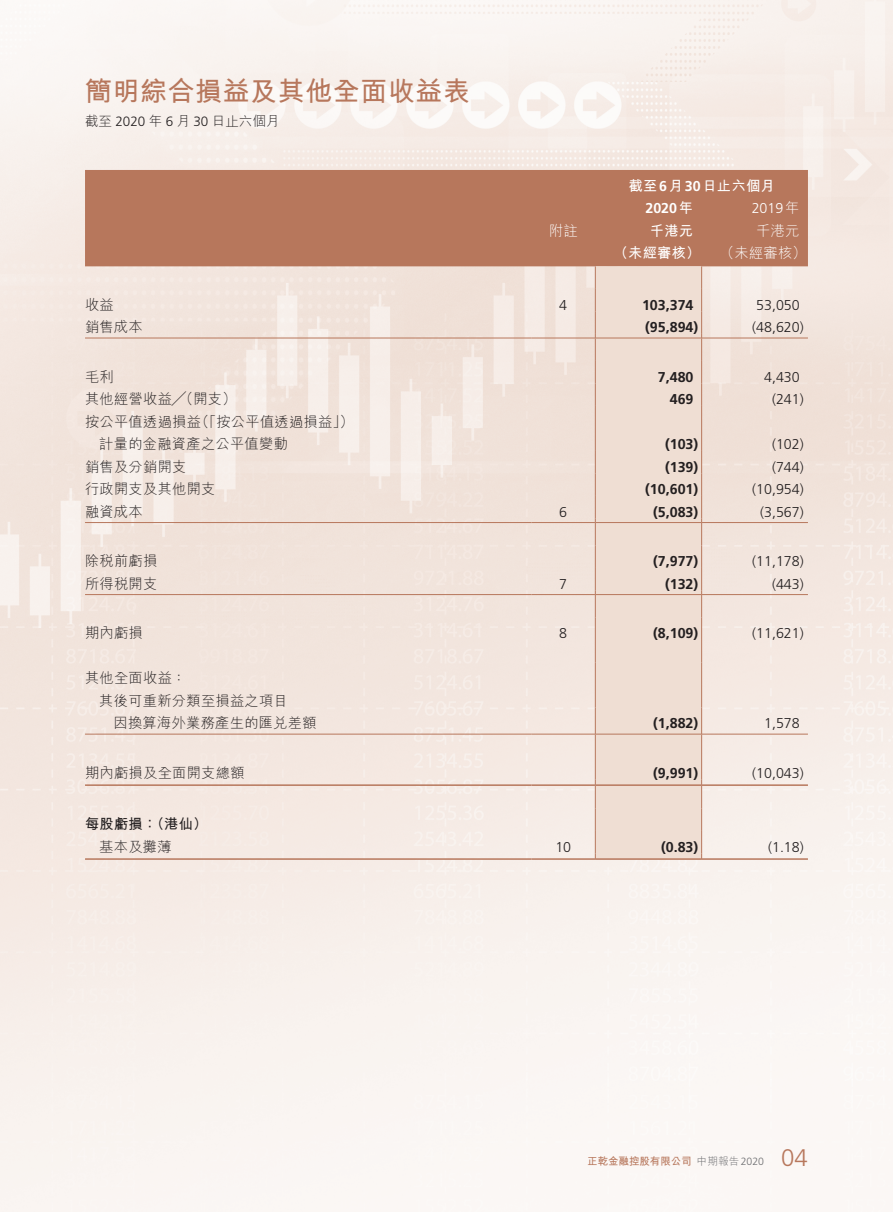
<style>
.page{position:relative;width:893px;height:1212px;background:#fff}
.page>*{position:absolute;margin:0;border:0;box-sizing:border-box;transform-origin:0 0}
.t1{font:700 27px "M Hei HK";letter-spacing:.02em;color:#b7775c}
.t2{font:300 24px "Frutiger LT Std";color:#b7775c}
._50_Table_txt{font:300 14.25px "M Hei HK";letter-spacing:.02em;color:#231f20}
._50_Table_txt-2{font:300 14.25px "Frutiger LT Std";color:#231f20}
._50_Table_txt-3{font:700 14.25px "Frutiger LT Std";color:#231f20}
._50_Table_txt-4{font:700 14.25px "M Hei HK";letter-spacing:.02em;color:#fff}
._50_Table_txt-5{font:300 14.25px "M Hei HK";letter-spacing:.02em;color:#fff}
._50_Table_txt-6{font:700 14.25px "M Hei HK";letter-spacing:.02em;color:#231f20}
._50_Table_txt-7{font:300 14.25px "Frutiger LT Std";color:#fff}
._50_Table_txt-8{font:700 14.25px "Frutiger LT Std";color:#fff}
.t3{font:300 13.5px "M Hei HK";color:#231f20}
.t4{font:700 10.5px "M Hei HK";letter-spacing:-.005em;color:#b7775c}
.t5{font:300 10.5px "M Hei HK";color:#6c6d70}
.s1{font-family:"Frutiger LT Std"}
.s2{font-family:"M Hei HK"}
</style>
<div class="page">
<img style="left:0;top:0;width:893px;height:1212px">
<div style="left:85px;top:170px;width:723px;height:96px;background:#b7775c"></div>
<div style="left:596px;top:266px;width:105px;height:592px;background:#efded3"></div>
<hr style="left:595px;top:406px;width:1px;height:45px;background:#b7775c">
<hr style="left:701px;top:406px;width:1px;height:45px;background:#b7775c">
<svg style="left:595px;top:266px;width:1px;height:140px"></svg>
<svg style="left:701px;top:266px;width:1px;height:140px"></svg>
<svg style="left:595px;top:451px;width:1px;height:409px"></svg>
<svg style="left:701px;top:451px;width:1px;height:409px"></svg>
<hr style="left:85px;top:338px;width:446px;height:1px;background:#b7775c">
<hr style="left:531px;top:338px;width:64px;height:1px;background:#b7775c">
<hr style="left:596px;top:338px;width:105px;height:1px;background:#b7775c">
<hr style="left:702px;top:338px;width:106px;height:1px;background:#b7775c">
<hr style="left:85px;top:522px;width:446px;height:1px;background:#b7775c">
<hr style="left:531px;top:522px;width:64px;height:1px;background:#b7775c">
<hr style="left:596px;top:522px;width:105px;height:1px;background:#b7775c">
<hr style="left:702px;top:522px;width:106px;height:1px;background:#b7775c">
<hr style="left:85px;top:594px;width:446px;height:1px;background:#b7775c">
<hr style="left:531px;top:594px;width:64px;height:1px;background:#b7775c">
<hr style="left:596px;top:594px;width:105px;height:1px;background:#b7775c">
<hr style="left:702px;top:594px;width:106px;height:1px;background:#b7775c">
<hr style="left:85px;top:734px;width:446px;height:1px;background:#b7775c">
<hr style="left:531px;top:734px;width:64px;height:1px;background:#b7775c">
<hr style="left:596px;top:734px;width:105px;height:1px;background:#b7775c">
<hr style="left:702px;top:734px;width:106px;height:1px;background:#b7775c">
<hr style="left:85px;top:784px;width:446px;height:2px;background:#b7775c">
<hr style="left:531px;top:784px;width:64px;height:2px;background:#b7775c">
<hr style="left:596px;top:784px;width:105px;height:2px;background:#b7775c">
<hr style="left:702px;top:784px;width:106px;height:2px;background:#b7775c">
<hr style="left:85px;top:858px;width:446px;height:2px;background:#b7775c">
<hr style="left:531px;top:858px;width:64px;height:2px;background:#b7775c">
<hr style="left:596px;top:858px;width:105px;height:2px;background:#b7775c">
<hr style="left:702px;top:858px;width:106px;height:2px;background:#b7775c">
<p class="t1" style="left:85px;top:71px;width:387px">簡明綜合損益及其他全面收益表</p>
<p class="t3" style="left:85px;top:114px;width:196px">截至 <span class="s1">2020</span> 年 <span class="s1">6</span> 月 <span class="s1">30</span> 日止六個月</p>
<p class="_50_Table_txt-4" style="left:628px;top:175px;width:148px">截至<span class="s1">6</span>月<span class="s1">30</span>日止六個月</p>
<p class="_50_Table_txt-7" style="left:752px;top:200px;width:49px">2019 <span class="s2">年</span></p>
<p class="_50_Table_txt-8" style="left:645px;top:200px;width:49px">2020<span class="s2">年</span></p>
<p class="_50_Table_txt-5" style="left:549px;top:223px;width:30px">附註</p>
<p class="_50_Table_txt-4" style="left:650px;top:220px;width:45px">千港元</p>
<p class="_50_Table_txt-5" style="left:756px;top:223px;width:45px">千港元</p>
<p class="_50_Table_txt-4" style="left:614px;top:243px;width:88px">（未經審核）</p>
<p class="_50_Table_txt-5" style="left:720px;top:246px;width:88px">（未經審核(</p>
<p class="_50_Table_txt" style="left:85px;top:297px;width:30px">收益</p>
<p class="_50_Table_txt-2" style="left:559px;top:297px;width:9px">4</p>
<p class="_50_Table_txt-3" style="left:642px;top:296px;width:53px">103,374</p>
<p class="_50_Table_txt-2" style="left:756px;top:297px;width:45px">53,050</p>
<p class="_50_Table_txt" style="left:85px;top:319px;width:59px">銷售成本</p>
<p class="_50_Table_txt-3" style="left:645px;top:319px;width:55px">)95,894(</p>
<p class="_50_Table_txt-2" style="left:752px;top:319px;width:53px">)48,620(</p>
<p class="_50_Table_txt" style="left:85px;top:369px;width:30px">毛利</p>
<p class="_50_Table_txt-3" style="left:658px;top:368px;width:37px">7,480</p>
<p class="_50_Table_txt-2" style="left:764px;top:369px;width:37px">4,430</p>
<p class="_50_Table_txt" style="left:85px;top:392px;width:153px">其他經營收益╱（開支(</p>
<p class="_50_Table_txt" style="left:195px;top:414px;width:160px">（「按公平值透過損益 (「</p>
<p class="_50_Table_txt" style="left:85px;top:414px;width:117px">按公平值透過損益</p>
<p class="_50_Table_txt-3" style="left:670px;top:391px;width:25px">469</p>
<p class="_50_Table_txt-2" style="left:772px;top:391px;width:33px">)241(</p>
<p class="_50_Table_txt" style="left:99px;top:437px;width:190px">計量的金融資產之公平值變動</p>
<p class="_50_Table_txt-3" style="left:665px;top:436px;width:35px">)103(</p>
<p class="_50_Table_txt-2" style="left:772px;top:436px;width:33px">)102(</p>
<p class="_50_Table_txt" style="left:85px;top:459px;width:103px">銷售及分銷開支</p>
<p class="_50_Table_txt-3" style="left:665px;top:458px;width:35px">)139(</p>
<p class="_50_Table_txt-2" style="left:772px;top:459px;width:33px">)744(</p>
<p class="_50_Table_txt" style="left:85px;top:482px;width:132px">行政開支及其他開支</p>
<p class="_50_Table_txt-3" style="left:645px;top:481px;width:55px">)10,601(</p>
<p class="_50_Table_txt-2" style="left:752px;top:481px;width:53px">)10,954(</p>
<p class="_50_Table_txt" style="left:85px;top:504px;width:59px">融資成本</p>
<p class="_50_Table_txt-2" style="left:559px;top:504px;width:9px">6</p>
<p class="_50_Table_txt-3" style="left:653px;top:503px;width:47px">)5,083(</p>
<p class="_50_Table_txt-2" style="left:760px;top:504px;width:45px">)3,567(</p>
<p class="_50_Table_txt" style="left:85px;top:554px;width:74px">除稅前虧損</p>
<p class="_50_Table_txt-3" style="left:653px;top:553px;width:47px">)7,977(</p>
<p class="_50_Table_txt-2" style="left:752px;top:553px;width:53px">)11,178(</p>
<p class="_50_Table_txt" style="left:85px;top:576px;width:74px">所得稅開支</p>
<p class="_50_Table_txt-2" style="left:559px;top:576px;width:9px">7</p>
<p class="_50_Table_txt-3" style="left:665px;top:575px;width:35px">)132(</p>
<p class="_50_Table_txt-2" style="left:772px;top:576px;width:33px">)443(</p>
<p class="_50_Table_txt" style="left:85px;top:626px;width:59px">期內虧損</p>
<p class="_50_Table_txt" style="left:85px;top:671px;width:103px">其他全面收益：</p>
<p class="_50_Table_txt" style="left:99px;top:693px;width:190px">其後可重新分類至損益之項目</p>
<p class="_50_Table_txt-2" style="left:559px;top:625px;width:9px">8</p>
<p class="_50_Table_txt-3" style="left:653px;top:625px;width:47px">)8,109(</p>
<p class="_50_Table_txt-2" style="left:752px;top:625px;width:53px">)11,621(</p>
<p class="_50_Table_txt" style="left:114px;top:716px;width:205px">因換算海外業務產生的匯兌差額</p>
<p class="_50_Table_txt-3" style="left:653px;top:715px;width:47px">)1,882(</p>
<p class="_50_Table_txt-2" style="left:764px;top:715px;width:37px">1,578</p>
<p class="_50_Table_txt" style="left:85px;top:765px;width:161px">期內虧損及全面開支總額</p>
<p class="_50_Table_txt-6" style="left:85px;top:813px;width:124px">每股虧損（：港仙(</p>
<p class="_50_Table_txt-3" style="left:653px;top:764px;width:47px">)9,991(</p>
<p class="_50_Table_txt-2" style="left:752px;top:765px;width:53px">)10,043(</p>
<p class="_50_Table_txt" style="left:99px;top:839px;width:74px">基本及攤薄</p>
<p class="_50_Table_txt-2" style="left:555px;top:838px;width:17px">10</p>
<p class="_50_Table_txt-3" style="left:661px;top:838px;width:39px">)0.83(</p>
<p class="_50_Table_txt-2" style="left:768px;top:838px;width:37px">)1.18(</p>
<p class="t4" style="left:587px;top:1154px;width:106px">正乾金融控股有限公司</p>
<p class="t5" style="left:697px;top:1156px;width:69px">中期報告<span class="s1">2020</span></p>
<p class="t2" style="left:781px;top:1144px;width:28px">04</p>
</div>
